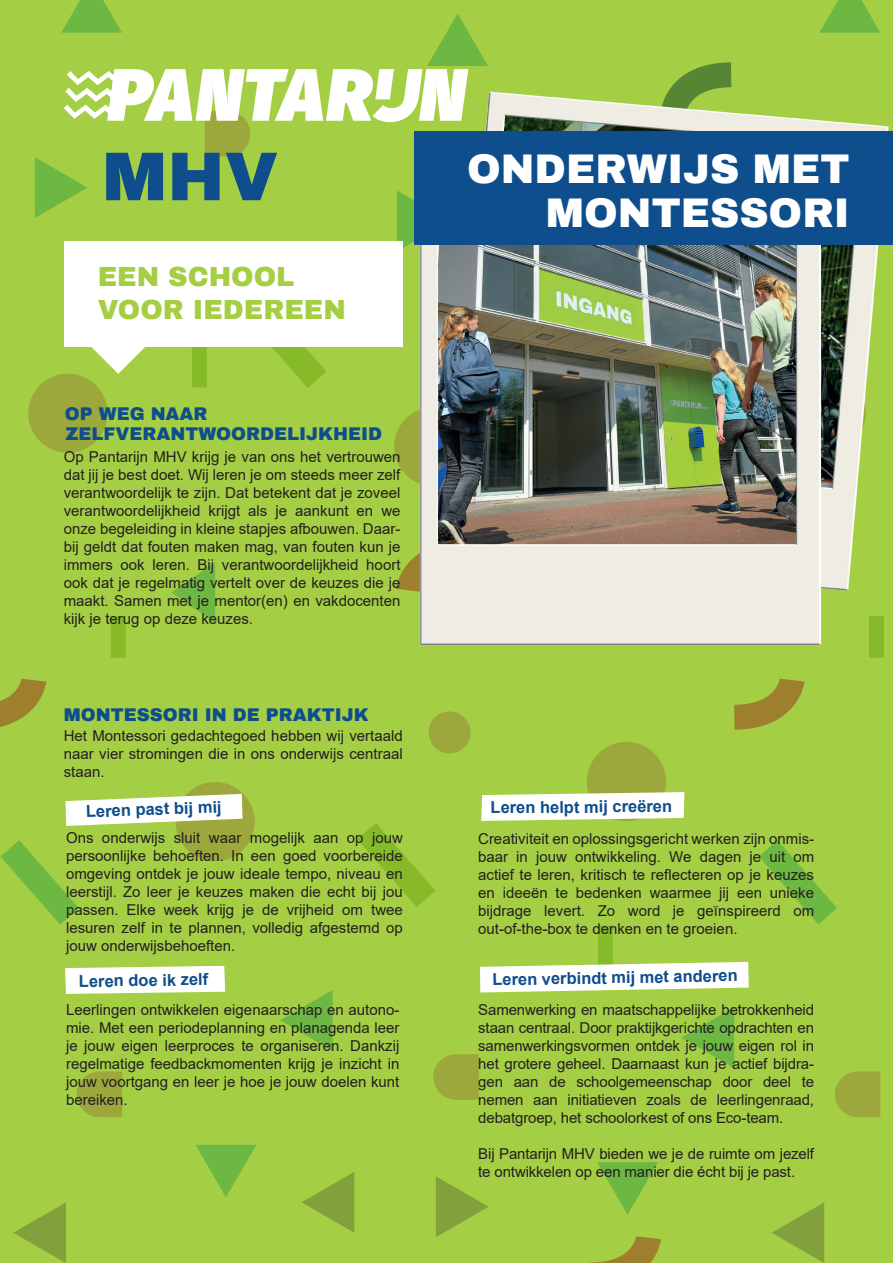
<style>
.page{position:relative;width:893px;height:1263px;background:#a4ce44}
.page>*{position:absolute;margin:0;border:0;box-sizing:border-box;transform-origin:0 0}
.t1{font:900 69px "Archivo";color:#0f4e8c}
.t2{font:900 40.5px/43.5px "Archivo";color:#fff;text-align:right}
.t3{font:900 27px/32.4px "Archivo";color:#a5ce43}
.t4{font:900 18px "Archivo";color:#0f4e8c}
.t5{font:700 16.5px "Arial";color:#0f4e8c}
.t6{font:15px/18px "Arial";color:#231f20;text-align:justify}
</style>
<div class="page">
<div style="left:176px;top:782px;width:79px;height:79px;background:#9ca73c;border-radius:50%"></div>
<svg style="left:331px;top:796px;width:130px;height:138px;background:#a0cb40"></svg>
<svg style="left:433px;top:1054px;width:46px;height:46px;background:#9cab3c"></svg>
<div style="left:429px;top:711px;width:41px;height:42px;background:#9ca73c;border-radius:50%"></div>
<svg style="left:196px;top:1145px;width:60px;height:52px;background:#87c242"></svg>
<svg style="left:280px;top:990px;width:53px;height:61px;background:#88c342"></svg>
<svg style="left:302px;top:1172px;width:52px;height:61px;background:#93b73f"></svg>
<div style="left:192px;top:346px;width:15px;height:41px;background:#87ba29"></div>
<svg style="left:771px;top:1202px;width:53px;height:61px;background:#93b740"></svg>
<svg style="left:709px;top:658px;width:108px;height:84px;background:#a2bd3f"></svg>
<svg style="left:819px;top:0;width:61px;height:33px;background:#7ebe42"></svg>
<svg style="left:436px;top:1176px;width:53px;height:61px;background:#93b740"></svg>
<div style="left:598px;top:926px;width:15px;height:41px;background:#87ba29"></div>
<svg style="left:222px;top:347px;width:130px;height:68px;background:#a0cb40"></svg>
<svg style="left:648px;top:50px;width:108px;height:26px;background:#97c241"></svg>
<div style="left:587px;top:742px;width:79px;height:79px;background:#9ca73c;border-radius:50%"></div>
<svg style="left:733px;top:813px;width:130px;height:138px;background:#9dcb43"></svg>
<svg style="left:835px;top:1071px;width:45px;height:46px;background:#9cab3c"></svg>
<svg style="left:566px;top:1162px;width:107px;height:101px;background:#9bc441"></svg>
<svg style="left:681px;top:1007px;width:53px;height:61px;background:#88c342"></svg>
<svg style="left:172px;top:562px;width:43px;height:61px;background:#88c242"></svg>
<svg style="left:13px;top:1202px;width:53px;height:61px;background:#93b740"></svg>
<div style="left:28px;top:374px;width:80px;height:79px;background:#9ca73c;border-radius:50%"></div>
<svg style="left:0;top:655px;width:59px;height:87px;background:#a2ba3e"></svg>
<div style="left:111px;top:616px;width:15px;height:42px;background:#87ba29"></div>
<svg style="left:77px;top:1071px;width:45px;height:46px;background:#9cab3c"></svg>
<svg style="left:35px;top:0;width:453px;height:251px;background:#acd25b"></svg>
<div style="left:65px;top:242px;width:338px;height:105px;background:#fff"></div>
<svg style="left:90px;top:347px;width:56px;height:27px"></svg>
<svg style="left:0;top:794px;width:243px;height:157px;background:#aacf58"></svg>
<svg style="left:481px;top:792px;width:203px;height:29px"></svg>
<svg style="left:480px;top:962px;width:269px;height:30px"></svg>
<svg style="left:65px;top:966px;width:160px;height:28px"></svg>
<img style="left:363px;top:76px;width:530px;height:582px">
<div style="left:415px;top:132px;width:478px;height:113px;background:#0f4e8c"></div>
<h1 class="t1" style="left:102px;top:134px;width:178px">MHV</h1>
<h3 class="t3" style="left:98px;top:261px;width:250px">EEN SCHOOL<br>VOOR IEDEREEN</h3>
<p class="t4" style="left:65px;top:403px;width:144px">OP WEG NAAR</p>
<p class="t4" style="left:66px;top:423px;width:318px">ZELFVERANTWOORDELIJKHEID</p>
<p class="t6" style="left:64px;top:447px;width:338px">Op Pantarijn MHV krijg je van ons het vertrouwen dat jij je best doet. Wij leren je om steeds meer zelf verantwoordelijk te zijn. Dat betekent dat je zoveel verantwoordelijkheid krijgt als je aankunt en we onze begeleiding in kleine stapjes afbouwen. Daar&shy;bij geldt dat fouten maken mag, van fouten kun je immers ook leren. Bij verantwoordelijkheid hoort ook dat je regelmatig vertelt over de keuzes die je maakt. Samen met je mentor(en) en vakdocenten kijk je terug op deze keuzes.</p>
<p class="t4" style="left:64px;top:704px;width:306px">MONTESSORI IN DE PRAKTIJK</p>
<p class="t6" style="left:64px;top:726px;width:340px">Het Montessori gedachtegoed hebben wij vertaald naar vier stromingen die in ons onderwijs centraal staan.</p>
<p class="t5" style="left:86px;top:800px;width:137px;rotate:-2deg">Leren past bij mij</p>
<p class="t6" style="left:66px;top:829px;width:338px">Ons onderwijs sluit waar mogelijk aan op jouw persoonlijke behoeften. In een goed voorbereide omgeving ontdek je jouw ideale tempo, niveau en leerstijl. Zo leer je keuzes maken die echt bij jou passen. Elke week krijg je de vrijheid om twee lesuren zelf in te plannen, volledig afgestemd op jouw onderwijsbehoeften.</p>
<p class="t5" style="left:79px;top:970px;width:131px;rotate:-1deg">Leren doe ik zelf</p>
<p class="t6" style="left:66px;top:1001px;width:335px">Leerlingen ontwikkelen eigenaarschap en autono&shy;mie. Met een periodeplanning en planagenda leer je jouw eigen leerproces te organiseren. Dankzij regelmatige feedbackmomenten krijg je inzicht in jouw voortgang en leer je hoe je jouw doelen kunt bereiken.</p>
<h2 class="t2" style="left:467px;top:147px;width:384px">ONDERWIJS MET<br>MONTESSORI</h2>
<p class="t5" style="left:490px;top:797px;width:183px;rotate:-1deg">Leren helpt mij creëren</p>
<p class="t6" style="left:478px;top:829px;width:337px">Creativiteit en oplossingsgericht werken zijn onmis&shy;baar in jouw ontwikkeling. We dagen je uit om actief te leren, kritisch te reflecteren op je keuzes en ideeën te bedenken waarmee jij een unieke bijdrage levert. Zo word je geïnspireerd om out-of-the-box te denken en te groeien.</p>
<p class="t5" style="left:492px;top:968px;width:247px;rotate:-1deg">Leren verbindt mij met anderen</p>
<p class="t6" style="left:478px;top:1001px;width:337px">Samenwerking en maatschappelijke betrokkenheid staan centraal. Door praktijkgerichte opdrachten en samenwerkingsvormen ontdek je jouw eigen rol in het grotere geheel. Daarnaast kun je actief bijdra&shy;gen aan de schoolgemeenschap door deel te nemen aan initiatieven zoals de leerlingenraad, debatgroep, het schoolorkest of ons Eco-team.</p>
<p class="t6" style="left:478px;top:1145px;width:337px">Bij Pantarijn MHV bieden we je de ruimte om jezelf te ontwikkelen op een manier die écht bij je past.</p>
</div>
